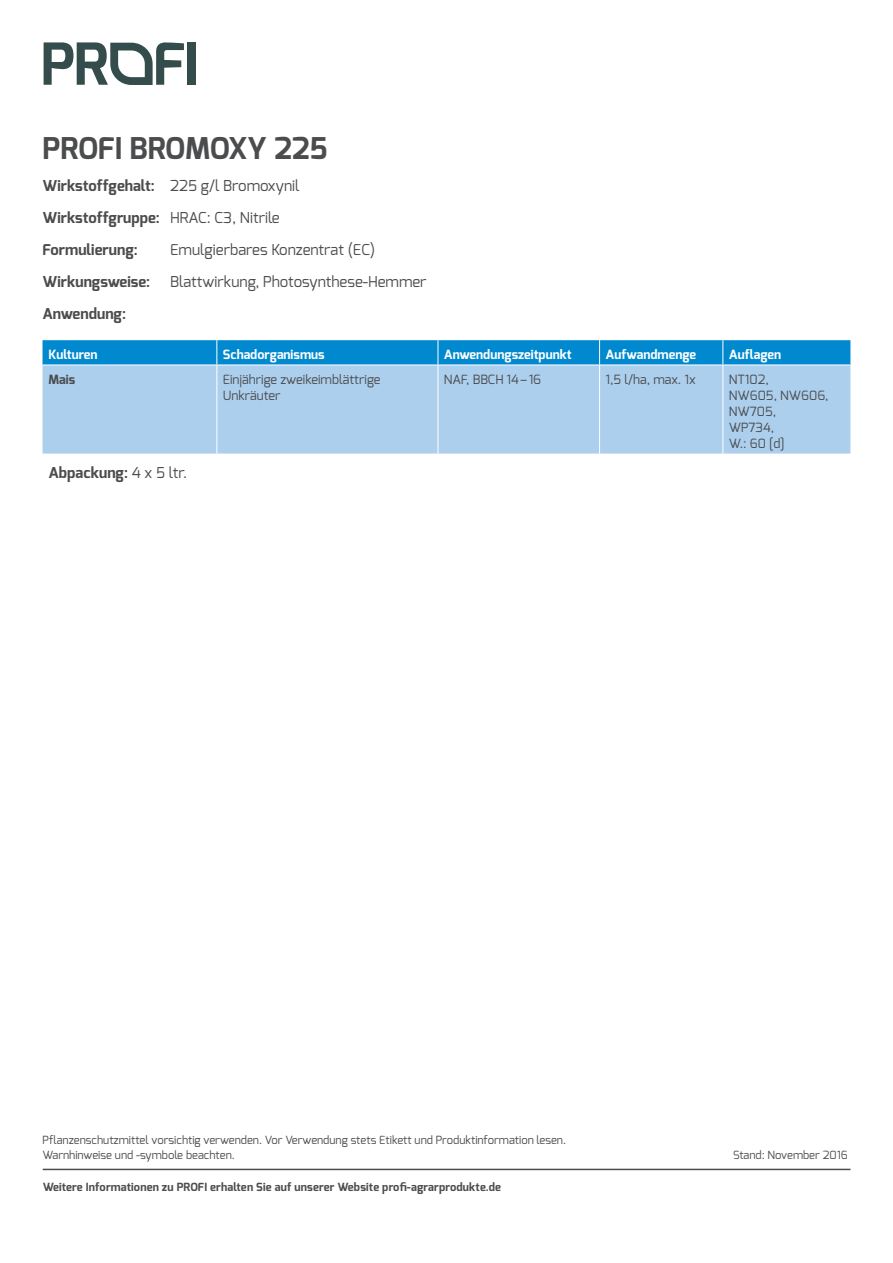
<style>
.page{position:relative;width:893px;height:1263px;background:#fff}
.page>*{position:absolute;margin:0;border:0;box-sizing:border-box;transform-origin:0 0}
.t1{font:700 30px "Exo";letter-spacing:-.005em;color:#4b4c4d}
.t2{font:700 15px/32px "Exo";color:#4b4c4d}
.t3{font:15px "Exo";color:#4b4c4d}
.t4{font:12.75px/15.9px "Exo";color:#4b4c4d}
.t5{font:700 12.75px "Exo";color:#fff}
.t6{font:700 12.75px "Exo";color:#4b4c4d}
.t7{font:11.25px/15.9px "Exo";color:#4b4c4d}
.t8{font:700 11.25px "Exo";letter-spacing:.01em;color:#4b4c4d}
.s1{font-weight:400}
</style>
<div class="page">
<div style="left:187px;top:42px;width:8px;height:43px;background:#354c4c"></div>
<svg style="left:44px;top:42px;width:140px;height:43px"></svg>
<hr style="left:43px;top:1169px;width:807px;height:1px;background:#4b4c4d">
<div style="left:43px;top:366px;width:807px;height:87px;background:#accfed"></div>
<svg style="left:43px;top:340px;width:807px;height:25px;background:#088cd0"></svg>
<hr style="left:216px;top:365px;width:1px;height:88px;background:#fff">
<hr style="left:438px;top:365px;width:1px;height:88px;background:#fff">
<hr style="left:599px;top:365px;width:1px;height:88px;background:#fff">
<hr style="left:722px;top:365px;width:1px;height:88px;background:#fff">
<h1 class="t1" style="left:43px;top:129px;width:287px">PROFI BROMOXY 225</h1>
<h2 class="t2" style="left:43px;top:170px;width:259px">Wirkstoffgehalt: <span class="s1">225 g/l Bromoxynil<br></span>Wirkstoffgruppe: <span class="s1">HRAC: C3, Nitrile<br></span>Formulierung:</h2>
<h2 class="t3" style="left:170px;top:240px;width:206px">Emulgierbares Konzentrat (EC)</h2>
<h2 class="t2" style="left:43px;top:266px;width:109px">Wirkungsweise:</h2>
<h2 class="t3" style="left:170px;top:272px;width:258px">Blattwirkung, Photosynthese-Hemmer</h2>
<h2 class="t2" style="left:43px;top:298px;width:85px">Anwendung:</h2>
<p class="t5" style="left:49px;top:346px;width:51px">Kulturen</p>
<p class="t5" style="left:223px;top:346px;width:103px">Schadorganismus</p>
<p class="t5" style="left:444px;top:346px;width:129px">Anwendungszeitpunkt</p>
<p class="t5" style="left:606px;top:346px;width:92px">Aufwandmenge</p>
<p class="t5" style="left:729px;top:346px;width:54px">Auflagen</p>
<p class="t6" style="left:49px;top:371px;width:28px">Mais</p>
<p class="t4" style="left:223px;top:371px;width:159px">Einjährige zweikeimblättrige<br>Unkräuter</p>
<p class="t4" style="left:444px;top:371px;width:99px">NAF, BBCH 14–16</p>
<p class="t4" style="left:606px;top:371px;width:92px">1,5 l/ha, max. 1x</p>
<p class="t4" style="left:729px;top:371px;width:101px">NT102,<br>NW605, NW606,<br>NW705,<br>WP734,<br>W.: 60 [d]</p>
<h2 class="t2" style="left:49px;top:457px;width:140px">Abpackung: <span class="s1">4 x 5 ltr.</span></h2>
<p class="t7" style="left:43px;top:1131px;width:525px">Pflanzenschutzmittel vorsichtig verwenden. Vor Verwendung stets Etikett und Produktinformation lesen.<br>Warnhinweise und -symbole beachten.</p>
<p class="t8" style="left:43px;top:1179px;width:460px">Weitere Informationen zu PROFI erhalten Sie auf unserer Website profi-agrarprodukte.de</p>
<p class="t7" style="left:733px;top:1147px;width:116px">Stand: November 2016</p>
</div>
